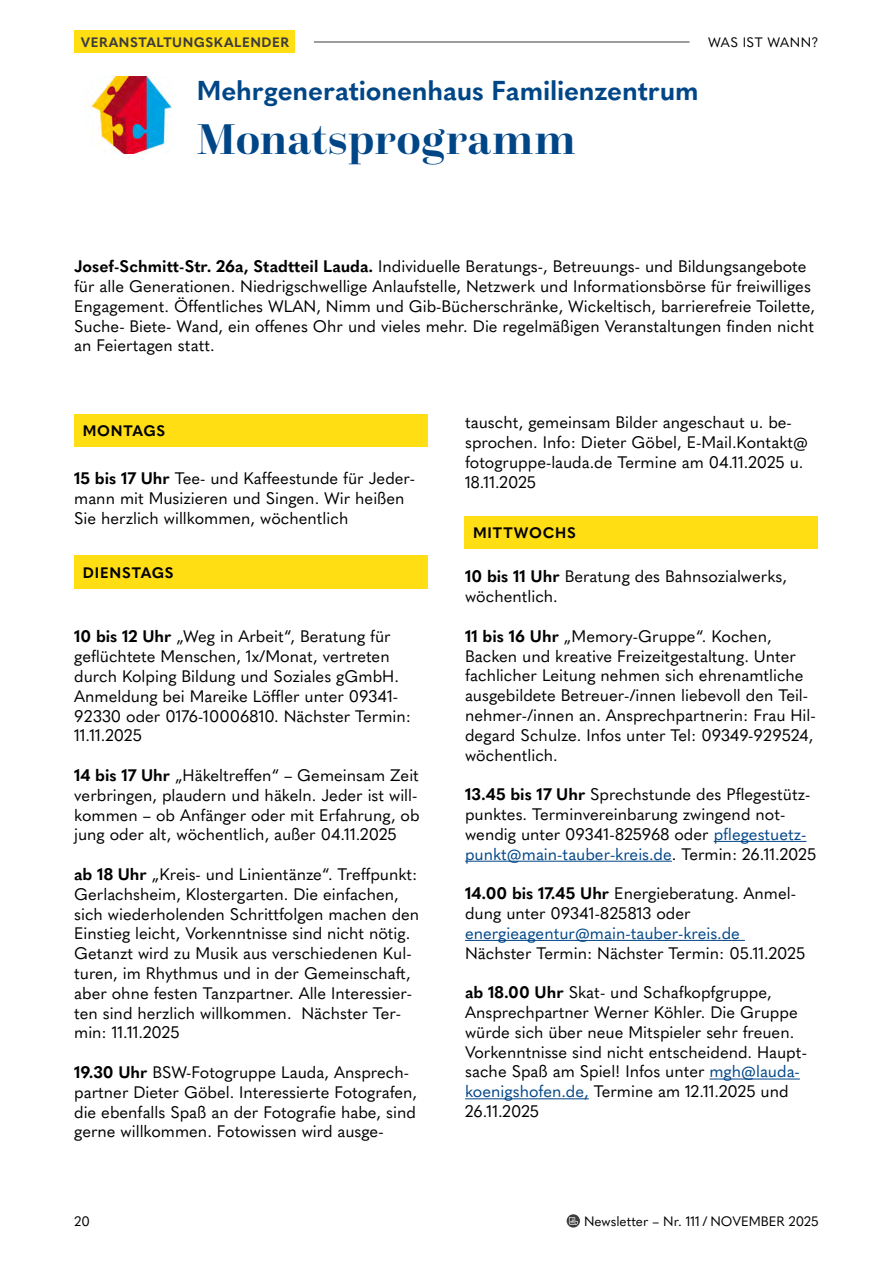
<style>
.page{position:relative;width:893px;height:1263px;background:#fff}
.page>*{position:absolute;margin:0;border:0;box-sizing:border-box;transform-origin:0 0}
.t1{font:700 45px "Questa Grande";letter-spacing:.015em;color:#004687}
.t2{font:700 27px "Quasimoda";letter-spacing:-.005em;color:#004687}
.t3{font:16.5px/19.8px "Quasimoda";color:#000}
.t4{font:16.5px "Quasimoda";color:#004687}
.t5{font:700 15px "Quasimoda";letter-spacing:.05em;color:#000}
.t6{font:13.5px "Quasimoda";color:#000}
.t7{font:700 13.5px "Quasimoda";letter-spacing:.04em;color:#3c3c3b}
.t8{font:13.5px "Quasimoda";letter-spacing:.04em;color:#000}
.s1{font-weight:700}
.s2{color:#004687}
</style>
<div class="page">
<div style="left:74px;top:414px;width:354px;height:32px;background:#ffde14"></div>
<hr style="left:714px;top:841px;width:92px;height:1px;background:#004687">
<hr style="left:465px;top:861px;width:207px;height:1px;background:#004687">
<hr style="left:465px;top:940px;width:280px;height:1px;background:#004687">
<hr style="left:709px;top:1078px;width:91px;height:1px;background:#004687">
<hr style="left:465px;top:1098px;width:124px;height:1px;background:#004687">
<div style="left:465px;top:516px;width:353px;height:33px;background:#ffde14"></div>
<div style="left:74px;top:555px;width:354px;height:33px;background:#ffde14"></div>
<img style="left:88px;top:77px;width:84px;height:77px">
<div style="left:74px;top:31px;width:221px;height:22px;background:#ffde14"></div>
<hr style="left:314px;top:42px;width:375px;height:1px;background:#3c3c3b">
<svg style="left:567px;top:1214px;width:13px;height:13px"></svg>
<svg style="left:569px;top:1217px;width:9px;height:8px"></svg>
<p class="t7" style="left:81px;top:32px;width:210px">VERANSTALTUNGSKALENDER</p>
<p class="t8" style="left:708px;top:32px;width:112px">WAS IST WANN?</p>
<h2 class="t2" style="left:197px;top:69px;width:503px">Mehrgenerationenhaus Familienzentrum</h2>
<h1 class="t1" style="left:197px;top:111px;width:380px">Monatsprogramm</h1>
<p class="t3" style="left:74px;top:255px;width:742px"><span class="s1">Josef-Schmitt-Str. 26a, Stadtteil Lauda.</span> Individuelle Beratungs-, Betreuungs- und Bildungsangebote für alle Generationen. Niedrigschwellige Anlaufstelle, Netzwerk und Informationsbörse für freiwilliges Engagement. Öffentliches WLAN, Nimm und Gib-Bücherschränke, Wickeltisch, barrierefreie Toilette, Suche- Biete- Wand, ein offenes Ohr und vieles mehr. Die regelmäßigen Veranstaltungen finden nicht an Feiertagen statt.</p>
<p class="t5" style="left:83px;top:419px;width:84px">MONTAGS</p>
<p class="t3" style="left:74px;top:467px;width:342px"><span class="s1">15 bis 17 Uhr</span> Tee- und Kaffeestunde für Jeder&shy;mann mit Musizieren und Singen. Wir heißen<br>Sie herzlich willkommen, wöchentlich</p>
<p class="t5" style="left:83px;top:561px;width:92px">DIENSTAGS</p>
<p class="t3" style="left:74px;top:625px;width:338px"><span class="s1">10 bis 12 Uhr</span> „Weg in Arbeit“, Beratung für geflüchtete Menschen, 1x/Monat, vertreten durch Kolping Bildung und Soziales gGmbH.<br>Anmeldung bei Mareike Löffler unter 09341- 92330 oder 0176-10006810. Nächster Termin:<br>11.11.2025</p>
<p class="t3" style="left:74px;top:764px;width:347px"><span class="s1">14 bis 17 Uhr</span> „Häkeltreffen“ – Gemeinsam Zeit verbringen, plaudern und häkeln. Jeder ist will&shy;kommen – ob Anfänger oder mit Erfahrung, ob jung oder alt, wöchentlich, außer 04.11.2025</p>
<p class="t3" style="left:74px;top:863px;width:347px"><span class="s1">ab 18 Uhr</span> „Kreis- und Linientänze“. Treffpunkt:<br>Gerlachsheim, Klostergarten. Die einfachen, sich wiederholenden Schrittfolgen machen den Einstieg leicht, Vorkenntnisse sind nicht nötig.<br>Getanzt wird zu Musik aus verschiedenen Kul&shy;turen, im Rhythmus und in der Gemeinschaft, aber ohne festen Tanzpartner. Alle Interessier&shy;ten sind herzlich willkommen. Nächster Ter&shy;min: 11.11.2025</p>
<p class="t3" style="left:74px;top:1061px;width:345px"><span class="s1">19.30 Uhr</span> BSW-Fotogruppe Lauda, Ansprech&shy;partner Dieter Göbel. Interessierte Fotografen, die ebenfalls Spaß an der Fotografie habe, sind gerne willkommen. Fotowissen wird ausge-</p>
<p class="t3" style="left:465px;top:412px;width:344px">tauscht, gemeinsam Bilder angeschaut u. be&shy;sprochen. Info: Dieter Göbel, E-Mail.Kontakt@ fotogruppe-lauda.de Termine am 04.11.2025 u.<br>18.11.2025</p>
<p class="t5" style="left:473px;top:521px;width:104px">MITTWOCHS</p>
<p class="t3" style="left:465px;top:565px;width:323px"><span class="s1">10 bis 11 Uhr</span> Beratung des Bahnsozialwerks, wöchentlich.</p>
<p class="t3" style="left:465px;top:625px;width:352px"><span class="s1">11 bis 16 Uhr</span> „Memory-Gruppe“. Kochen, Backen und kreative Freizeitgestaltung. Unter fachlicher Leitung nehmen sich ehrenamtliche ausgebildete Betreuer-/innen liebevoll den Teil&shy;nehmer-/innen an. Ansprechpartnerin: Frau Hil&shy;degard Schulze. Infos unter Tel: 09349-929524, wöchentlich.</p>
<p class="t3" style="left:465px;top:783px;width:353px"><span class="s1">13.45 bis 17 Uhr</span> Sprechstunde des Pflegestütz&shy;punktes. Terminvereinbarung zwingend not&shy;wendig unter 09341-825968 oder <span class="s2">pflegestuetz&shy;punkt@main-tauber-kreis.de</span>. Termin: 26.11.2025</p>
<p class="t3" style="left:465px;top:882px;width:332px"><span class="s1">14.00 bis 17.45 Uhr</span> Energieberatung. Anmel&shy;dung unter 09341-825813 oder</p>
<p class="t4" style="left:465px;top:920px;width:276px">energieagentur@main-tauber-kreis.de</p>
<p class="t3" style="left:465px;top:942px;width:342px">Nächster Termin: Nächster Termin: 05.11.2025</p>
<p class="t3" style="left:465px;top:981px;width:343px"><span class="s1">ab 18.00 Uhr</span> Skat- und Schafkopfgruppe, Ansprechpartner Werner Köhler. Die Gruppe würde sich über neue Mitspieler sehr freuen.<br>Vorkenntnisse sind nicht entscheidend. Haupt&shy;sache Spaß am Spiel! Infos unter <span class="s2">mgh@lauda&shy;koenigshofen.de,</span> Termine am 12.11.2025 und 26.11.2025</p>
<p class="t6" style="left:74px;top:1211px;width:17px">20</p>
<p class="t6" style="left:584px;top:1211px;width:236px">Newsletter – Nr. 111 / NOVEMBER 2025</p>
</div>
